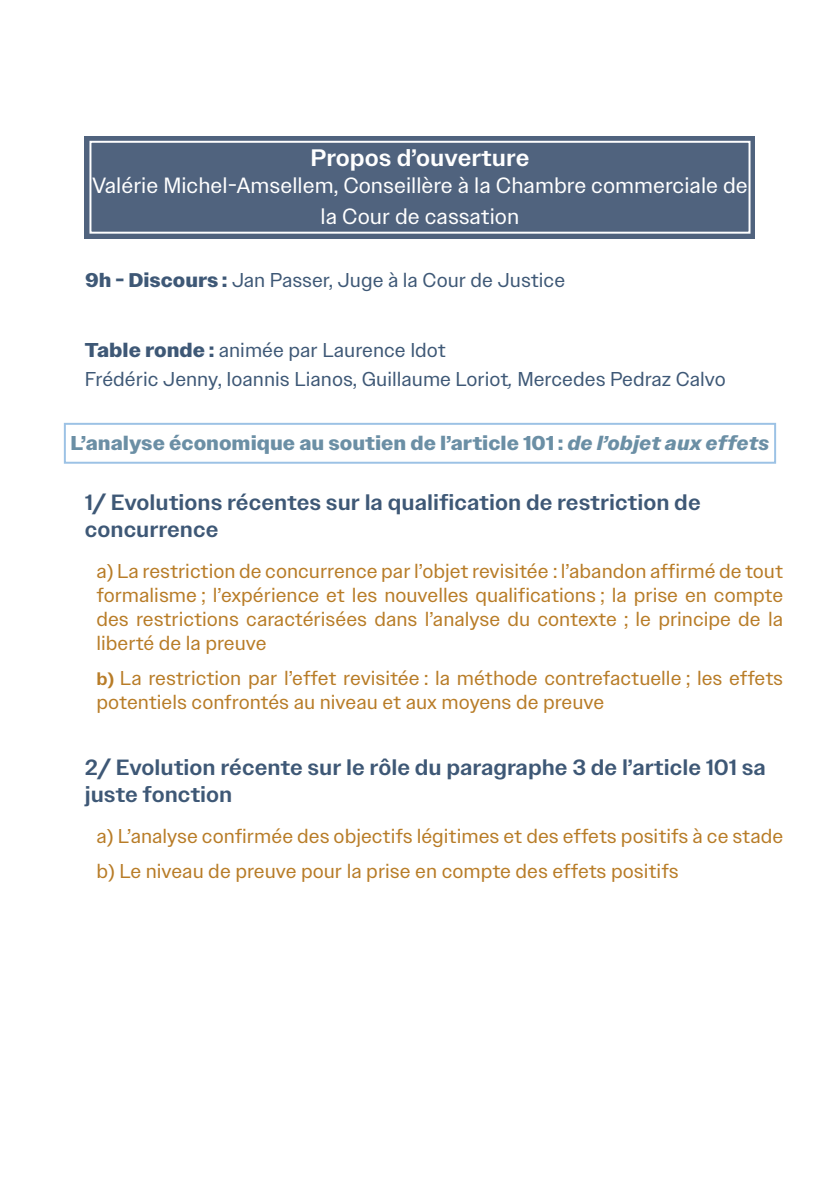
<style>
.page{position:relative;width:840px;height:1191px;background:#fff}
.page>*{position:absolute;margin:0;border:0;box-sizing:border-box;transform-origin:0 0}
.inter_titre_intitulé{font:500 23.8px "Owners Text";color:#fff}
.inter_normal{font:500 22px/26.4px "Owners Text";color:#3e5876}
.inter_titre_intitulé-2{font:22px/30.8px "Owners Text";color:#fff;text-align:center}
.inter_normal_intervenant{font:20px/24px "Owners Text";color:#b87c27;text-align:justify}
.inter_normal-2{font:20px "Owners Text";color:#3e5876}
.inter_session{font:700 20px "Owners Text";color:#6b8fa5}
.inter_divers{font:20px "Owners Text";color:#3e5876}
.s1{font-weight:700;font-size:19.8px}
.s2{font-weight:700}
.s3{font-style:italic}
.s4{font-weight:500;font-size:17.8px}
</style>
<div class="page">
<div style="left:85px;top:136px;width:669px;height:102px;background:#50637e"></div>
<div style="left:89px;top:141px;width:661px;height:93px;border:2px solid #fff"></div>
<div style="left:64px;top:423px;width:711px;height:41px;border:2px solid #9cc2e5"></div>
<p class="inter_titre_intitulé" style="left:310px;top:143px;width:220px">Propos d’ouverture</p>
<p class="inter_titre_intitulé-2" style="left:92px;top:169px;width:657px">Valérie Michel-Amsellem, Conseillère à la Chambre commerciale de la Cour de cassation</p>
<p class="inter_divers" style="left:85px;top:268px;width:481px"><span class="s1">9h - Discours</span> <span class="s2">:</span> Jan Passer, Juge à la Cour de Justice</p>
<p class="inter_normal-2" style="left:85px;top:337px;width:362px"><span class="s2">Table ronde :</span> animée par Laurence Idot</p>
<p class="inter_normal-2" style="left:85px;top:367px;width:642px">Frédéric Jenny, Ioannis Lianos, Guillaume Loriot<span class="s3">,</span> Mercedes Pedraz Calvo</p>
<p class="inter_session" style="left:70px;top:430px;width:700px">L’analyse économique au soutien de l’article 101 : <span class="s3">de l’objet aux effets</span></p>
<p class="inter_normal" style="left:85px;top:489px;width:617px">1/ Evolutions récentes sur la qualification de restriction de concurrence</p>
<p class="inter_normal_intervenant" style="left:96px;top:559px;width:687px">a) La restriction de concurrence par l’objet revisitée : l’abandon affirmé de tout formalisme ; l’expérience et les nouvelles qualifications ; la prise en compte des restrictions caractérisées dans l’analyse du contexte ; le principe de la liberté de la preuve</p>
<p class="inter_normal_intervenant" style="left:96px;top:666px;width:687px"><span class="s4">b)</span> La restriction par l’effet revisitée : la méthode contrefactuelle ; les effets potentiels confrontés au niveau et aux moyens de preuve</p>
<p class="inter_normal" style="left:85px;top:754px;width:682px">2/ Evolution récente sur le rôle du paragraphe 3 de l’article 101 sa juste fonction</p>
<p class="inter_normal_intervenant" style="left:96px;top:823px;width:688px">a) L’analyse confirmée des objectifs légitimes et des effets positifs à ce stade</p>
<p class="inter_normal_intervenant" style="left:96px;top:859px;width:583px">b) Le niveau de preuve pour la prise en compte des effets positifs</p>
</div>
